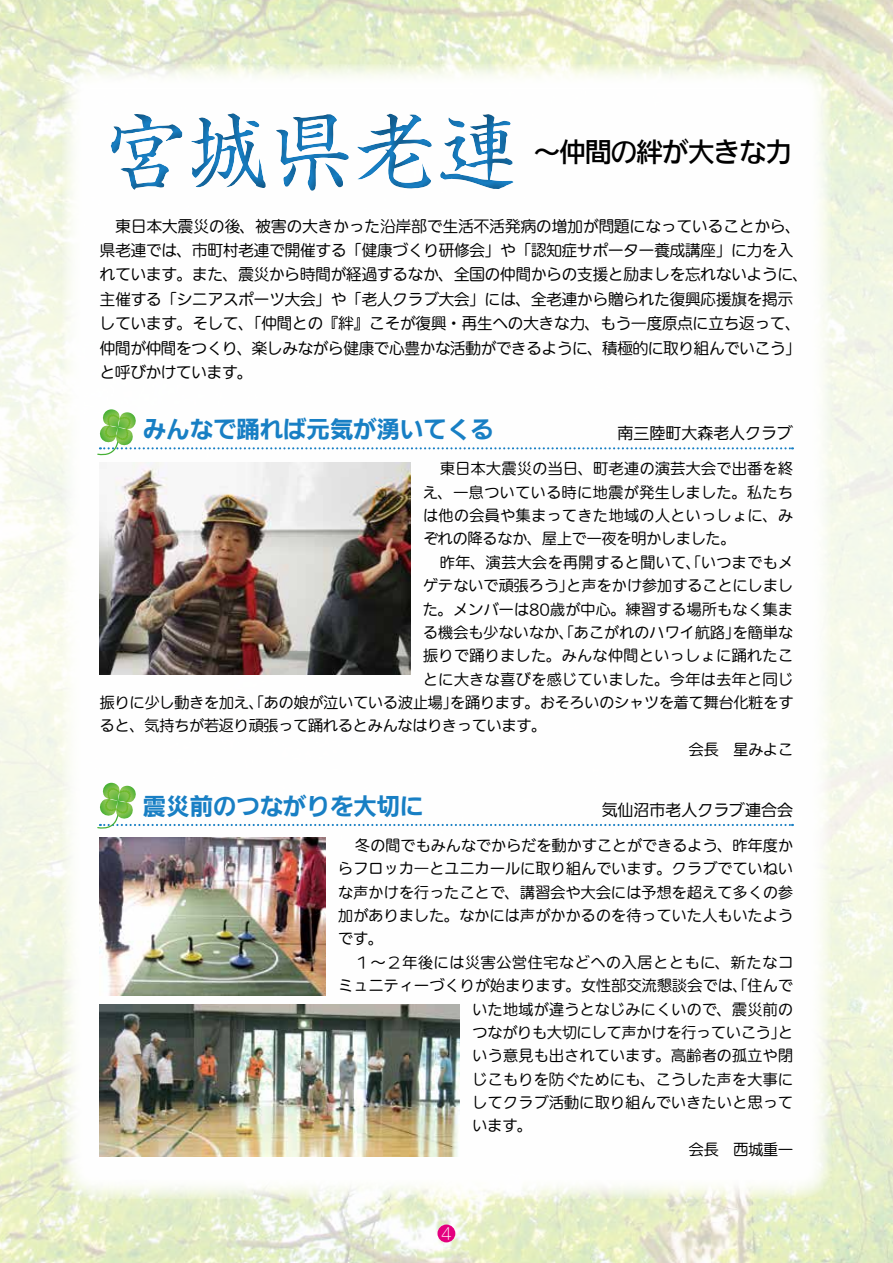
<style>
.page{position:relative;width:893px;height:1263px;background:#fff}
.page>*{position:absolute;margin:0;border:0;box-sizing:border-box;transform-origin:0 0}
.t1{font:82.95px "Shinsei Kai Pro CBSK1";color:#187fc4}
.t2{font:500 26.85px "Iwa UD Go Dsp Pro";letter-spacing:-.03em;color:#000}
.t3{font:700 23.4px "Iwa UD Go Dsp Pro";color:#187fc4}
.t4{font:100 15.9px "Iwa UD Go Dsp Pro";color:#000}
.t5{font:100 15.45px/24.5px "Iwa UDR Go Pro";color:#000}
.t6{font:300 15.3px "Iwa UD Go Dsp Pro";color:#fff}
.t7{font:100 14.85px/23.4px "Iwa UDR Go Pro";letter-spacing:.02em;color:#000;text-align:justify}
.t8{font:100 14.85px "Iwa UDR Go Pro";color:#000}
.t9{font:100 14.85px "Iwa UDR Go Pro";letter-spacing:.04em;color:#000}
.t10{font:100 14.85px "Iwa UDR Go Pro";letter-spacing:.055em;color:#000}
</style>
<div class="page">
<img style="left:0;top:0;width:893px;height:1263px">
<div style="left:437px;top:1224px;width:18px;height:18px;background:#e4007f;border-radius:50%"></div>
<div style="left:62px;top:64px;width:769px;height:1135px;background:#fff;border-radius:34px"></div>
<svg style="left:97px;top:783px;width:696px;height:46px"></svg>
<img style="left:100px;top:838px;width:225px;height:157px">
<img style="left:100px;top:1004px;width:360px;height:153px">
<svg style="left:97px;top:409px;width:696px;height:46px"></svg>
<img style="left:100px;top:462px;width:310px;height:213px">
<div style="left:95px;top:94px;width:433px;height:106px;background:#000;opacity:.5"></div>
<h1 class="t1" style="left:104px;top:87px;width:416px">宮城県老連</h1>
<h2 class="t2" style="left:534px;top:132px;width:260px">～仲間の絆が大きな力</h2>
<p class="t5" style="left:100px;top:214px;width:710px">　東日本大震災の後、被害の大きかった沿岸部で生活不活発病の増加が問題になっていることから、県老連では、市町村老連で開催する「健康づくり研修会」や「認知症サポーター養成講座」に力を入れています。また、震災から時間が経過するなか、全国の仲間からの支援と励ましを忘れないように、主催する「シニアスポーツ大会」や「老人クラブ大会」には、全老連から贈られた復興応援旗を掲示しています。そして、「仲間との『絆』こそが復興・再生への大きな力、もう一度原点に立ち返って、仲間が仲間をつくり、楽しみながら健康で心豊かな活動ができるように、積極的に取り組んでいこう」と呼びかけています。</p>
<h3 class="t3" style="left:143px;top:412px;width:352px">みんなで踊れば元気が湧いてくる</h3>
<p class="t4" style="left:618px;top:422px;width:177px">南三陸町大森老人クラブ</p>
<p class="t7" style="left:423px;top:458px;width:371px;text-indent:17px">東日本大震災の当日、町老連の演芸大会で出番を終え、一息ついている時に地震が発生しました。私たちは他の会員や集まってきた地域の人といっしょに、みぞれの降るなか、屋上で一夜を明かしました。</p>
<p class="t9" style="left:440px;top:552px;width:355px">昨年、演芸大会を再開すると聞いて、「いつまでもメ</p>
<p class="t7" style="left:423px;top:574px;width:371px">ゲテないで頑張ろう」と声をかけ参加することにしまし</p>
<p class="t7" style="left:423px;top:598px;width:371px">た。メンバーは80歳が中心。練習する場所もなく集ま</p>
<p class="t7" style="left:423px;top:621px;width:371px">る機会も少ないなか、「あこがれのハワイ航路」を簡単な</p>
<p class="t9" style="left:423px;top:645px;width:371px">振りで踊りました。みんな仲間といっしょに踊れたこ</p>
<p class="t9" style="left:423px;top:669px;width:371px">とに大きな喜びを感じていました。今年は去年と同じ</p>
<p class="t8" style="left:100px;top:692px;width:695px">振りに少し動きを加え、「あの娘が泣いている波止場」を踊ります。おそろいのシャツを着て舞台化粧をす</p>
<p class="t8" style="left:100px;top:715px;width:448px">ると、気持ちが若返り頑張って踊れるとみんなはりきっています。</p>
<p class="t7" style="left:689px;top:738px;width:106px">会長　星みよこ</p>
<h3 class="t3" style="left:143px;top:788px;width:282px">震災前のつながりを大切に</h3>
<p class="t4" style="left:602px;top:799px;width:193px">気仙沼市老人クラブ連合会</p>
<p class="t7" style="left:338px;top:834px;width:456px;text-indent:17px">冬の間でもみんなでからだを動かすことができるよう、昨年度からフロッカ―とユニカールに取り組んでいます。クラブでていねいな声かけを行ったことで、講習会や大会には予想を超えて多くの参加がありました。なかには声がかかるのを待っていた人もいたようです。</p>
<p class="t10" style="left:355px;top:952px;width:439px">１～２年後には災害公営住宅などへの入居とともに、新たなコ</p>
<p class="t7" style="left:338px;top:974px;width:456px">ミュニティーづくりが始まります。女性部交流懇談会では、「住んで</p>
<p class="t7" style="left:473px;top:998px;width:322px">いた地域が違うとなじみにくいので、震災前の</p>
<p class="t8" style="left:473px;top:1022px;width:322px">つながりも大切にして声かけを行っていこう」と</p>
<p class="t7" style="left:473px;top:1044px;width:322px">いう意見も出されています。高齢者の孤立や閉</p>
<p class="t7" style="left:473px;top:1068px;width:322px">じこもりを防ぐためにも、こうした声を大事に</p>
<p class="t7" style="left:473px;top:1091px;width:322px">してクラブ活動に取り組んでいきたいと思って</p>
<p class="t7" style="left:473px;top:1115px;width:61px">います。</p>
<p class="t7" style="left:689px;top:1138px;width:106px">会長　西城重一</p>
<p class="t6" style="left:441px;top:1223px;width:12px">4</p>
</div>
